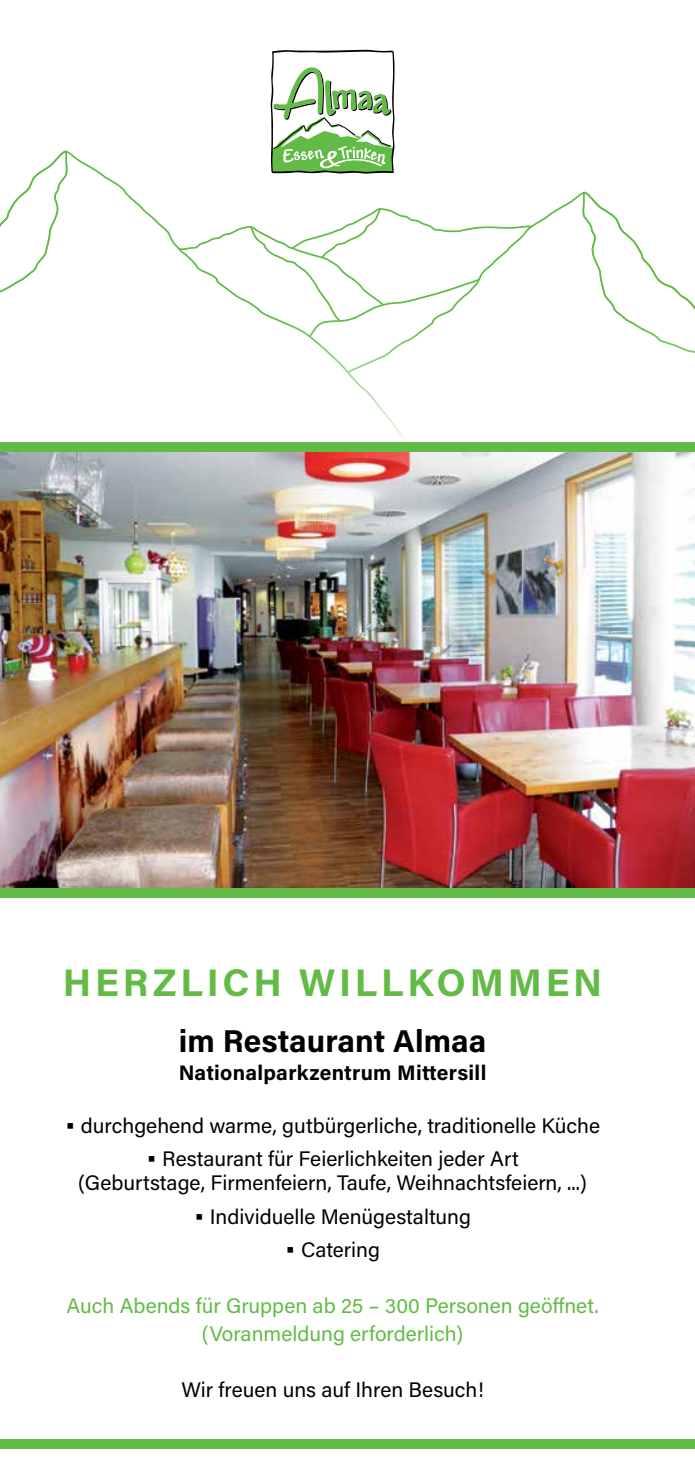
<style>
.page{position:relative;width:695px;height:1474px;background:#fff}
.page>*{position:absolute;margin:0;border:0;box-sizing:border-box;transform-origin:0 0}
.t1{font:700 38.5px "Acumin Pro";letter-spacing:.1em;color:#62bb46}
.t2{font:700 31.5px "Acumin Pro";color:#000}
.t3{font:21px/24.5px "Acumin Pro";color:#000;text-align:center}
.t4{font:21px/28px "Acumin Pro";color:#62bb46;text-align:center}
.t5{font:700 21px "Acumin Pro";letter-spacing:.015em;color:#000}
.s1{font-size:28px}
</style>
<div class="page">
<svg style="left:68px;top:151px;width:615px;height:145px"></svg>
<svg style="left:0;top:150px;width:68px;height:143px"></svg>
<svg style="left:270px;top:50px;width:124px;height:124px"></svg>
<img style="left:0;top:451px;width:694px;height:437px">
<div style="left:0;top:441px;width:694px;height:10px;background:#62bb46"></div>
<div style="left:0;top:888px;width:694px;height:10px;background:#62bb46"></div>
<div style="left:0;top:1439px;width:694px;height:10px;background:#62bb46"></div>
<h1 class="t1" style="left:63px;top:955px;width:541px">HERZLICH WILLKOMMEN</h1>
<h2 class="t2" style="left:179px;top:1018px;width:309px">im Restaurant Almaa</h2>
<p class="t5" style="left:179px;top:1058px;width:309px">Nationalparkzentrum Mittersill</p>
<p class="t3" style="left:65px;top:1112px;width:536px"><span class="s1">•</span> durchgehend warme, gutbürgerliche, traditionelle Küche</p>
<p class="t3" style="left:78px;top:1145px;width:510px"><span class="s1">•</span> Restaurant für Feierlichkeiten jeder Art<br>(Geburtstage, Firmenfeiern, Taufe, Weihnachtsfeiern, ...)</p>
<p class="t3" style="left:194px;top:1203px;width:278px"><span class="s1">•</span> Individuelle Menügestaltung</p>
<p class="t3" style="left:285px;top:1236px;width:96px"><span class="s1">•</span> Catering</p>
<p class="t4" style="left:66px;top:1290px;width:533px">Auch Abends für Gruppen ab 25 – 300 Personen geöffnet. (Voranmeldung erforderlich)</p>
<p class="t3" style="left:181px;top:1376px;width:303px">Wir freuen uns auf Ihren Besuch!</p>
</div>
